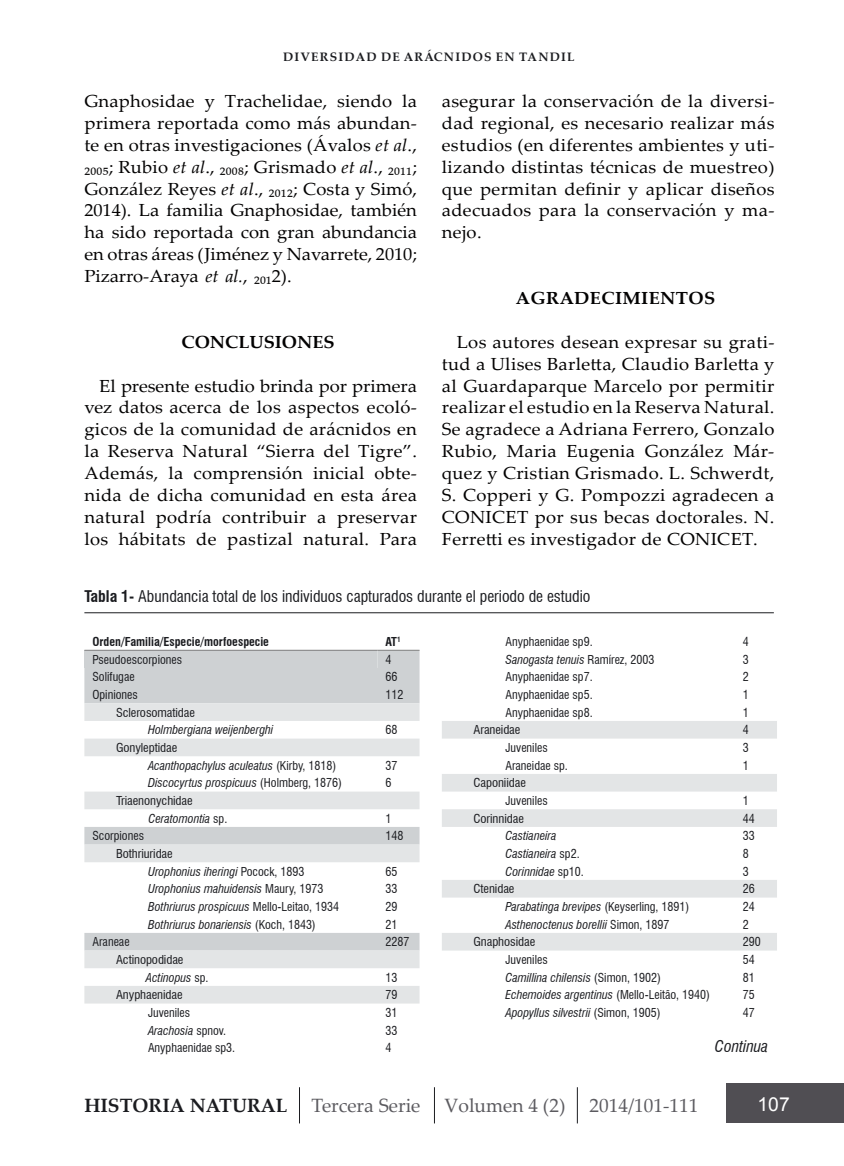
<style>
.page{position:relative;width:844px;height:1166px;background:#fff}
.page>*{position:absolute;margin:0;border:0;box-sizing:border-box;transform-origin:0 0}
.t1{font:19.25px "Palatino Linotype";color:#5c5b60}
.t2{font:700 19.25px "Palatino Linotype";color:#1b1c20}
.t3{font:19.25px "Arial";color:#fff}
.t4{font:17.5px/21.9px "Palatino Linotype";letter-spacing:.02em;color:#030202;text-align:justify;scale:1.05 1}
.t5{font:700 17.5px "Palatino Linotype";letter-spacing:.02em;color:#030202;scale:1.05 1}
.t6{font:700 17.5px "Palatino Linotype";letter-spacing:-.005em;color:#030202;scale:1.05 1}
.t7{font:condensed 15.75px "Swiss 721 BT";color:#1b1c20}
.t8{font:italic condensed 15.75px "Swiss 721 BT";color:#1b1c20}
.t9{font:700 12.25px "Palatino Linotype";letter-spacing:.1em;color:#1b1c20}
.t10{font:italic condensed 12.08px "Swiss 721 BT";color:#1b1c20}
.t11{font:condensed 12.08px "Swiss 721 BT";color:#1b1c20}
.t12{font:condensed 12.08px/17.7px "Swiss 721 BT";color:#1b1c20;scale:1.05 1}
.t13{font:700 condensed 12.08px "Swiss 721 BT";color:#1b1c20}
.s1{font-style:italic}
.s2{font-weight:700}
.s3{font-style:normal}
</style>
<div class="page">
<hr style="left:299px;top:1087px;width:1px;height:36px;background:#1b1c20">
<hr style="left:434px;top:1087px;width:1px;height:36px;background:#1b1c20">
<hr style="left:577px;top:1087px;width:1px;height:36px;background:#1b1c20">
<div style="left:726px;top:1083px;width:117px;height:39px;background:#504e53"></div>
<div style="left:84px;top:651px;width:335px;height:52px;background:#ced1d3"></div>
<svg style="left:84px;top:703px;width:335px;height:300px"></svg>
<hr style="left:84px;top:650px;width:293px;height:1px;background:#7f7f7f">
<hr style="left:377px;top:650px;width:42px;height:1px;background:#7f7f7f">
<svg style="left:442px;top:721px;width:334px;height:229px"></svg>
<hr style="left:84px;top:612px;width:689px;height:1px;background:#1b1c20">
<p class="t9" style="left:283px;top:48px;width:293px">DIVERSIDAD DE ARáCNIDOS EN TANDIL</p>
<p class="t4" style="left:84px;top:89px;width:318px">Gnaphosidae y Trachelidae, siendo la primera reportada como más abundan&shy;te en otras investigaciones (Ávalos <span class="s1">et al</span>., 2005; Rubio <span class="s1">et al</span>., 2008; Grismado <span class="s1">et al</span>., 2011; González Reyes <span class="s1">et al</span>., 2012; Costa y Simó, 2014). La familia Gnaphosidae, también ha sido reportada con gran abundancia en otras áreas (Jiménez y Navarrete, 2010; Pizarro-Araya <span class="s1">et al.</span>, 2012).</p>
<p class="t6" style="left:181px;top:329px;width:147px">CONCLUSIONES</p>
<p class="t4" style="left:84px;top:374px;width:318px;text-indent:15px">El presente estudio brinda por primera vez datos acerca de los aspectos ecoló&shy;gicos de la comunidad de arácnidos en la Reserva Natural “Sierra del Tigre”.<br>Además, la comprensión inicial obte&shy;nida de dicha comunidad en esta área natural podría contribuir a preservar los hábitats de pastizal natural. Para</p>
<p class="t4" style="left:441px;top:89px;width:318px">asegurar la conservación de la diversi&shy;dad regional, es necesario realizar más estudios (en diferentes ambientes y uti&shy;lizando distintas técnicas de muestreo) que permitan definir y aplicar diseños adecuados para la conservación y ma&shy;nejo.</p>
<p class="t5" style="left:515px;top:286px;width:191px">AGRADECIMIENTOS</p>
<p class="t4" style="left:441px;top:330px;width:318px;text-indent:15px">Los autores desean expresar su grati&shy;tud a Ulises Barletta, Claudio Barletta y al Guardaparque Marcelo por permitir realizar el estudio en la Reserva Natural.<br>Se agradece a Adriana Ferrero, Gonzalo Rubio, Maria Eugenia González Már&shy;quez y Cristian Grismado. L. Schwerdt, S. Copperi y G. Pompozzi agradecen a CONICET por sus becas doctorales. N.<br>Ferretti es investigador de CONICET.</p>
<p class="t7" style="left:84px;top:587px;width:507px"><span class="s2">Tabla 1-</span> Abundancia total de los individuos capturados durante el periodo de estudio</p>
<p class="t13" style="left:92px;top:634px;width:178px">Orden/Familia/Especie/morfoespecie</p>
<p class="t13" style="left:385px;top:634px;width:17px">AT<sup>1</sup></p>
<p class="t11" style="left:92px;top:652px;width:91px">Pseudoescorpiones</p>
<p class="t11" style="left:385px;top:652px;width:7px">4</p>
<p class="t11" style="left:92px;top:670px;width:44px">Solifugae</p>
<p class="t11" style="left:385px;top:670px;width:13px">66</p>
<p class="t11" style="left:92px;top:687px;width:47px">Opiniones</p>
<p class="t11" style="left:385px;top:687px;width:19px">112</p>
<p class="t12" style="left:116px;top:703px;width:77px">Sclerosomatidae</p>
<p class="t10" style="left:148px;top:723px;width:127px">Holmbergiana weijenberghi</p>
<p class="t11" style="left:385px;top:723px;width:13px">68</p>
<p class="t12" style="left:148px;top:739px;width:181px;text-indent:-32px">Gonyleptidae<br><span class="s1">Acanthopachylus aculeatus</span> (Kirby, 1818)</p>
<p class="t11" style="left:385px;top:758px;width:13px">37</p>
<p class="t10" style="left:148px;top:776px;width:195px">Discocyrtus prospicuus <span class="s3">(Holmberg, 1876)</span></p>
<p class="t11" style="left:385px;top:776px;width:7px">6</p>
<p class="t12" style="left:148px;top:792px;width:77px;text-indent:-32px">Triaenonychidae<br><span class="s1">Ceratomontia</span> sp.</p>
<p class="t11" style="left:385px;top:811px;width:7px">1</p>
<p class="t11" style="left:92px;top:829px;width:53px">Scorpiones</p>
<p class="t11" style="left:385px;top:829px;width:19px">148</p>
<p class="t12" style="left:148px;top:845px;width:150px;text-indent:-32px">Bothriuridae<br><span class="s1">Urophonius iheringi</span> Pocock, 1893</p>
<p class="t11" style="left:385px;top:864px;width:13px">65</p>
<p class="t10" style="left:148px;top:881px;width:177px">Urophonius mahuidensis <span class="s3">Maury, 1973</span></p>
<p class="t11" style="left:385px;top:881px;width:13px">33</p>
<p class="t10" style="left:148px;top:899px;width:192px">Bothriurus prospicuus <span class="s3">Mello-Leitao, 1934</span></p>
<p class="t11" style="left:385px;top:899px;width:13px">29</p>
<p class="t10" style="left:148px;top:917px;width:169px">Bothriurus bonariensis <span class="s3">(Koch, 1843)</span></p>
<p class="t11" style="left:385px;top:917px;width:13px">21</p>
<p class="t11" style="left:92px;top:934px;width:39px">Araneae</p>
<p class="t11" style="left:385px;top:934px;width:25px">2287</p>
<p class="t12" style="left:146px;top:951px;width:61px;text-indent:-30px">Actinopodidae<br><span class="s1">Actinopus</span> sp.</p>
<p class="t11" style="left:385px;top:970px;width:13px">13</p>
<p class="t12" style="left:116px;top:986px;width:65px">Anyphaenidae</p>
<p class="t11" style="left:385px;top:987px;width:13px">79</p>
<p class="t11" style="left:148px;top:1005px;width:44px">Juveniles</p>
<p class="t11" style="left:385px;top:1005px;width:13px">31</p>
<p class="t10" style="left:148px;top:1023px;width:80px">Arachosia <span class="s3">spnov.</span></p>
<p class="t11" style="left:385px;top:1023px;width:13px">33</p>
<p class="t11" style="left:148px;top:1040px;width:89px">Anyphaenidae sp3.</p>
<p class="t11" style="left:385px;top:1040px;width:7px">4</p>
<p class="t11" style="left:505px;top:634px;width:89px">Anyphaenidae sp9.</p>
<p class="t11" style="left:742px;top:634px;width:7px">4</p>
<p class="t10" style="left:505px;top:652px;width:151px">Sanogasta tenuis <span class="s3">Ramírez, 2003</span></p>
<p class="t11" style="left:742px;top:652px;width:7px">3</p>
<p class="t11" style="left:505px;top:670px;width:89px">Anyphaenidae sp7.</p>
<p class="t11" style="left:742px;top:670px;width:7px">2</p>
<p class="t11" style="left:505px;top:687px;width:89px">Anyphaenidae sp5.</p>
<p class="t11" style="left:742px;top:687px;width:7px">1</p>
<p class="t11" style="left:505px;top:705px;width:89px">Anyphaenidae sp8.</p>
<p class="t11" style="left:742px;top:705px;width:7px">1</p>
<p class="t12" style="left:473px;top:721px;width:46px">Araneidae</p>
<p class="t11" style="left:742px;top:723px;width:7px">4</p>
<p class="t11" style="left:505px;top:740px;width:44px">Juveniles</p>
<p class="t11" style="left:742px;top:740px;width:7px">3</p>
<p class="t11" style="left:505px;top:758px;width:64px">Araneidae sp.</p>
<p class="t11" style="left:742px;top:758px;width:7px">1</p>
<p class="t12" style="left:505px;top:774px;width:42px;text-indent:-32px">Caponiidae<br>Juveniles</p>
<p class="t11" style="left:742px;top:793px;width:7px">1</p>
<p class="t12" style="left:473px;top:809px;width:49px">Corinnidae</p>
<p class="t11" style="left:742px;top:811px;width:13px">44</p>
<p class="t10" style="left:505px;top:829px;width:53px">Castianeira</p>
<p class="t11" style="left:742px;top:829px;width:13px">33</p>
<p class="t10" style="left:505px;top:846px;width:76px">Castianeira <span class="s3">sp2.</span></p>
<p class="t11" style="left:742px;top:846px;width:7px">8</p>
<p class="t10" style="left:505px;top:864px;width:80px">Corinnidae <span class="s3">sp10.</span></p>
<p class="t11" style="left:742px;top:864px;width:7px">3</p>
<p class="t12" style="left:473px;top:880px;width:40px">Ctenidae</p>
<p class="t11" style="left:742px;top:881px;width:13px">26</p>
<p class="t10" style="left:505px;top:899px;width:185px">Parabatinga brevipes <span class="s3">(Keyserling, 1891)</span></p>
<p class="t11" style="left:742px;top:899px;width:13px">24</p>
<p class="t10" style="left:505px;top:917px;width:165px">Asthenoctenus borellii <span class="s3">Simon, 1897</span></p>
<p class="t11" style="left:742px;top:917px;width:7px">2</p>
<p class="t12" style="left:473px;top:933px;width:60px">Gnaphosidae</p>
<p class="t11" style="left:742px;top:934px;width:19px">290</p>
<p class="t11" style="left:505px;top:952px;width:44px">Juveniles</p>
<p class="t11" style="left:742px;top:952px;width:13px">54</p>
<p class="t10" style="left:505px;top:970px;width:157px">Camillina chilensis <span class="s3">(Simon, 1902)</span></p>
<p class="t11" style="left:742px;top:970px;width:13px">81</p>
<p class="t10" style="left:505px;top:987px;width:206px">Echemoides argentinus <span class="s3">(Mello-Leitão, 1940)</span></p>
<p class="t11" style="left:742px;top:987px;width:13px">75</p>
<p class="t10" style="left:505px;top:1005px;width:156px">Apopyllus silvestrii <span class="s3">(Simon, 1905)</span></p>
<p class="t11" style="left:742px;top:1005px;width:13px">47</p>
<p class="t8" style="left:714px;top:1037px;width:55px">Continua</p>
<p class="t2" style="left:84px;top:1091px;width:204px">HISTORIA NATURAL</p>
<p class="t1" style="left:311px;top:1091px;width:110px">Tercera Serie</p>
<p class="t1" style="left:444px;top:1091px;width:122px">Volumen 4 (2)</p>
<p class="t1" style="left:589px;top:1091px;width:110px">2014/101-111</p>
<p class="t3" style="left:757px;top:1091px;width:34px">107</p>
</div>
